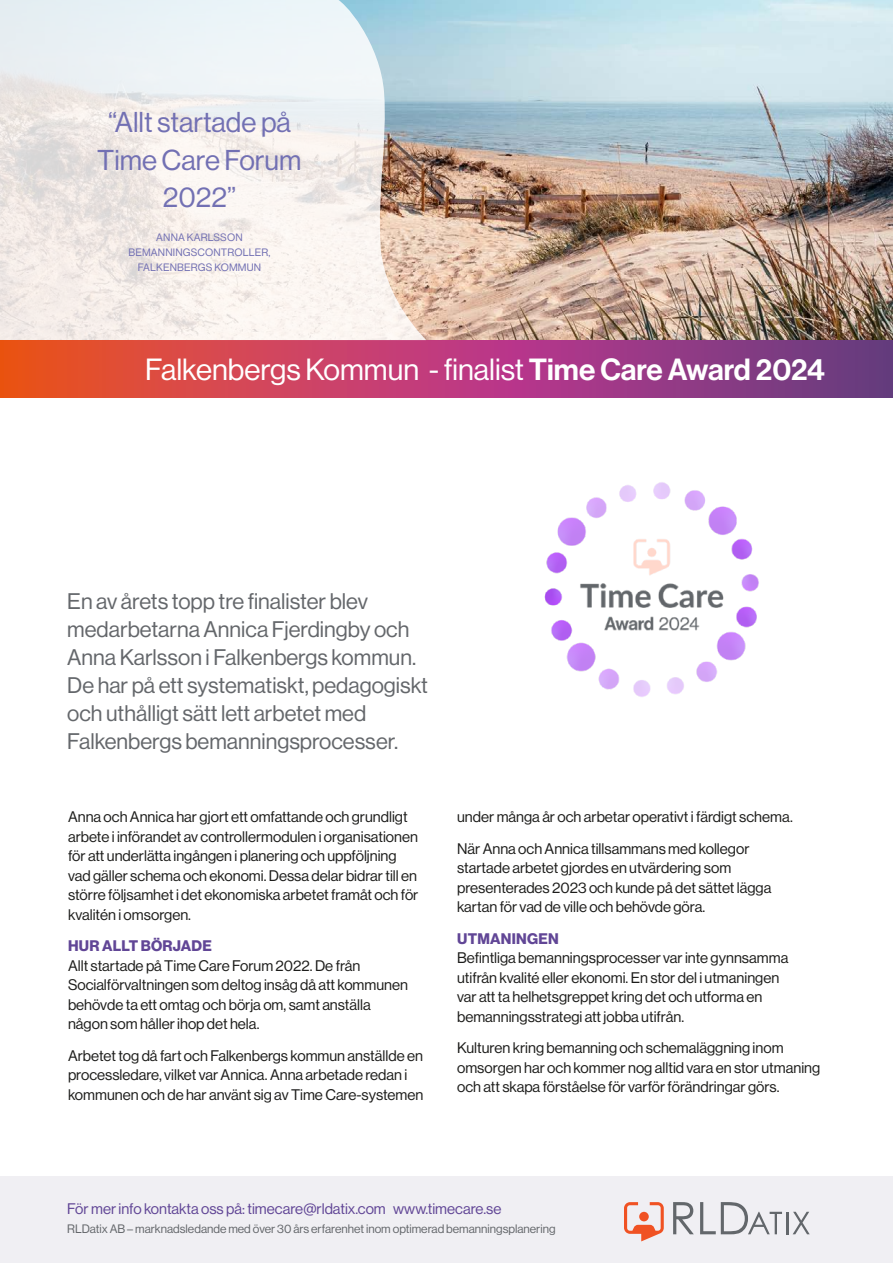
<style>
.page{position:relative;width:893px;height:1263px;background:#fff}
.page>*{position:absolute;margin:0;border:0;box-sizing:border-box;transform-origin:0 0}
.t1{font:30px "N Haas Grotesk DS Pro 55 Rg";color:#fff}
.t2{font:28.2px/37.5px "N Haas Grotesk DS Pro 55 Rg";color:#7270b3;text-align:center}
.t3{font:22.05px/27.9px "N Haas Grotesk DS Pro 55 Rg";color:#64676b}
.t4{font:15px/19.5px "N Haas Grotesk DS Pro 55 Rg";color:#1d1d1b}
.t5{font:15px "N Haas Grotesk DS Pro 55 Rg";color:#614696}
.t6{font:15px "N Haas Grotesk DS Pro 75 Bd";letter-spacing:.015em;color:#614696}
.t7{font:12px "N Haas Grotesk DS Pro 55 Rg";color:#64676b}
.t8{font:10.5px/15px "N Haas Grotesk DS Pro 55 Rg";letter-spacing:.015em;color:#7270b3;text-align:center}
.s1{font-family:"N Haas Grotesk DS Pro 65 Md"}
</style>
<div class="page">
<div style="left:0;top:1176px;width:893px;height:87px;background:#f0eff3"></div>
<svg style="left:624px;top:1202px;width:40px;height:39px"></svg>
<div style="left:639px;top:1212px;width:10px;height:9px;background:#f05223;border-radius:50%"></div>
<svg style="left:673px;top:1202px;width:21px;height:32px"></svg>
<svg style="left:700px;top:1202px;width:82px;height:32px"></svg>
<hr style="left:786px;top:1212px;width:3px;height:22px;background:#63676b">
<svg style="left:793px;top:1212px;width:17px;height:22px"></svg>
<img style="left:426px;top:0;width:467px;height:340px">
<svg style="left:0;top:340px;width:893px;height:58px;background:#b44069"></svg>
<svg style="left:0;top:0;width:426px;height:340px"></svg>
<img style="left:544px;top:482px;width:215px;height:215px">
<h2 class="t2" style="left:97px;top:104px;width:206px">“Allt startade på<br>Time Care Forum<br>2022”</h2>
<p class="t8" style="left:128px;top:229px;width:144px">ANNA KARLSSON<br>BEMANNINGSCONTROLLER,<br>FALKENBERGS KOMMUN</p>
<h1 class="t1" style="left:145px;top:352px;width:681px">Falkenbergs Kommun - finalist <span class="s1">Time Care Award 2024</span></h1>
<h3 class="t3" style="left:67px;top:588px;width:362px">En av årets topp tre finalister blev medarbetarna Annica Fjerdingby och Anna Karlsson i Falkenbergs kommun.<br>De har på ett systematiskt, pedagogiskt och uthålligt sätt lett arbetet med Falkenbergs bemanningsprocesser.</h3>
<p class="t4" style="left:68px;top:807px;width:352px">Anna och Annica har gjort ett omfattande och grundligt arbete i införandet av controllermodulen i organisationen för att underlätta ingången i planering och uppföljning vad gäller schema och ekonomi. Dessa delar bidrar till en större följsamhet i det ekonomiska arbetet framåt och för kvalitén i omsorgen.</p>
<p class="t6" style="left:68px;top:937px;width:145px">HUR ALLT BÖRJADE</p>
<p class="t4" style="left:68px;top:956px;width:342px">Allt startade på Time Care Forum 2022. De från Socialförvaltningen som deltog insåg då att kommunen behövde ta ett omtag och börja om, samt anställa någon som håller ihop det hela.</p>
<p class="t4" style="left:68px;top:1046px;width:357px">Arbetet tog då fart och Falkenbergs kommun anställde en processledare, vilket var Annica. Anna arbetade redan i kommunen och de har använt sig av Time Care-systemen</p>
<p class="t4" style="left:457px;top:801px;width:337px;line-height:31.5px">under många år och arbetar operativt i färdigt schema.<br>När Anna och Annica tillsammans med kollegor</p>
<p class="t4" style="left:457px;top:858px;width:316px">startade arbetet gjordes en utvärdering som presenterades 2023 och kunde på det sättet lägga kartan för vad de ville och behövde göra.</p>
<p class="t6" style="left:457px;top:930px;width:103px">UTMANINGEN</p>
<p class="t4" style="left:457px;top:948px;width:333px">Befintliga bemanningsprocesser var inte gynnsamma utifrån kvalité eller ekonomi. En stor del i utmaningen var att ta helhetsgreppet kring det och utforma en bemanningsstrategi att jobba utifrån.</p>
<p class="t4" style="left:457px;top:1038px;width:365px">Kulturen kring bemanning och schemaläggning inom omsorgen har och kommer nog alltid vara en stor utmaning och att skapa förståelse för varför förändringar görs.</p>
<p class="t5" style="left:67px;top:1200px;width:436px">För mer info kontakta oss på: timecare@rldatix.com www.timecare.se</p>
<p class="t7" style="left:67px;top:1222px;width:490px">RLDatix AB – marknadsledande med över 30 års erfarenhet inom optimerad bemanningsplanering</p>
</div>
